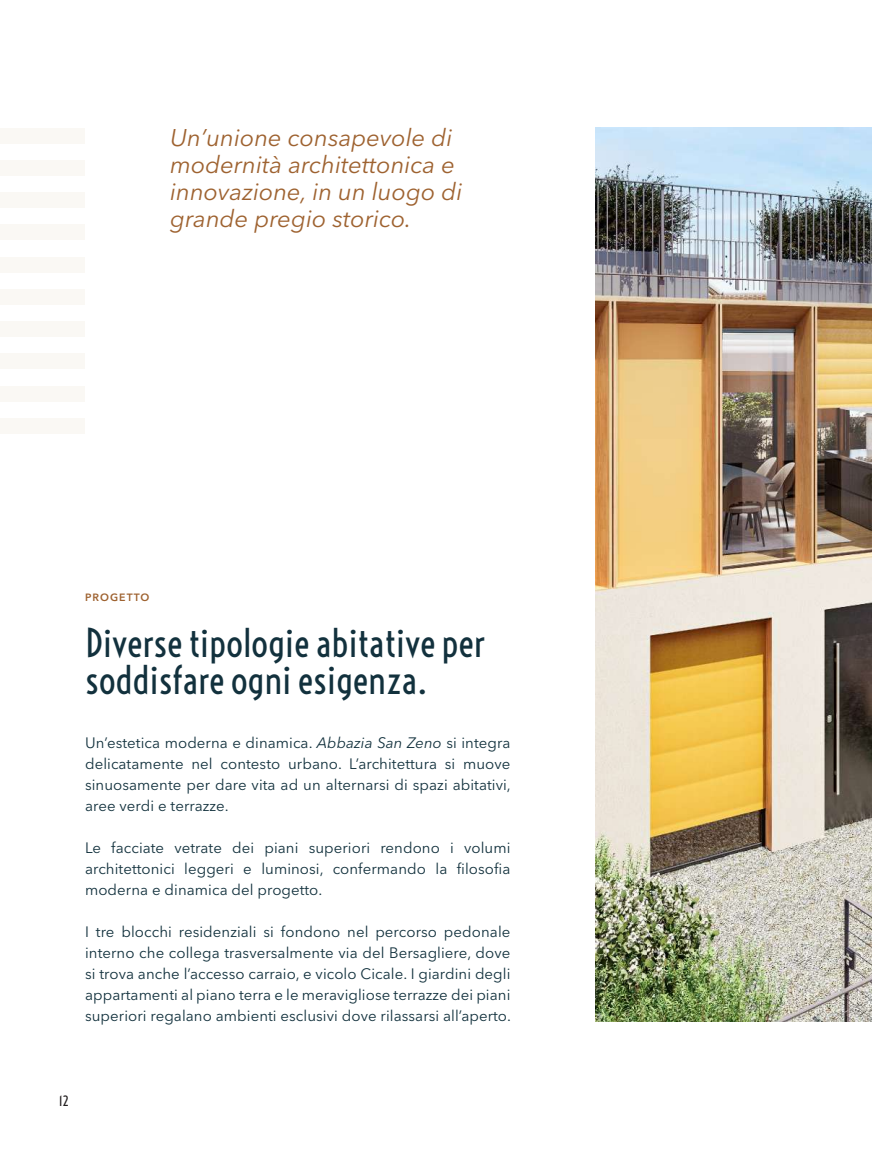
<style>
.page{position:relative;width:872px;height:1149px;background:#fff}
.page>*{position:absolute;margin:0;border:0;box-sizing:border-box;transform-origin:0 0}
.t1{font:37.5px/37.5px "Voltaire";letter-spacing:-.01em;color:#12313d}
.t2{font:italic 24px/27px "Avenir Next LT Pro";color:#9e6230}
.t3{font:15px/21px "Avenir Next LT Pro";letter-spacing:.005em;color:#12313d;text-align:justify}
.t4{font:13.5px "Voltaire";color:#231f20}
.t5{font:600 10.5px "Avenir Next LT Pro";letter-spacing:.1em;color:#9e6230}
.s1{font-style:italic}
</style>
<div class="page">
<div style="left:0;top:159px;width:85px;height:16px;background:#faf8f4"></div>
<div style="left:0;top:128px;width:85px;height:16px;background:#faf8f4"></div>
<div style="left:0;top:224px;width:85px;height:16px;background:#faf8f4"></div>
<div style="left:0;top:192px;width:85px;height:16px;background:#faf8f4"></div>
<div style="left:0;top:288px;width:85px;height:16px;background:#faf8f4"></div>
<div style="left:0;top:257px;width:85px;height:16px;background:#faf8f4"></div>
<div style="left:0;top:353px;width:85px;height:16px;background:#faf8f4"></div>
<div style="left:0;top:321px;width:85px;height:16px;background:#faf8f4"></div>
<div style="left:0;top:418px;width:85px;height:15px;background:#faf8f4"></div>
<div style="left:0;top:386px;width:85px;height:16px;background:#faf8f4"></div>
<img style="left:595px;top:128px;width:277px;height:892px">
<h2 class="t2" style="left:170px;top:124px;width:294px">Un’unione consapevole di modernità architettonica e innovazione, in un luogo di grande pregio storico.</h2>
<p class="t5" style="left:85px;top:590px;width:66px">PROGETTO</p>
<h1 class="t1" style="left:85px;top:624px;width:402px">Diverse tipologie abitative per soddisfare ogni esigenza.</h1>
<p class="t3" style="left:85px;top:732px;width:427px">Un’estetica moderna e dinamica. <span class="s1">Abbazia San Zeno</span> si integra delicatamente nel contesto urbano. L’architettura si muove sinuosamente per dare vita ad un alternarsi di spazi abitativi, aree verdi e terrazze.</p>
<p class="t3" style="left:85px;top:837px;width:427px">Le facciate vetrate dei piani superiori rendono i volumi architettonici leggeri e luminosi, confermando la filosofia moderna e dinamica del progetto.</p>
<p class="t3" style="left:85px;top:921px;width:427px">I tre blocchi residenziali si fondono nel percorso pedonale interno che collega trasversalmente via del Bersagliere, dove si trova anche l’accesso carraio, e vicolo Cicale. I giardini degli appartamenti al piano terra e le meravigliose terrazze dei piani superiori regalano ambienti esclusivi dove rilassarsi all’aperto.</p>
<p class="t4" style="left:59px;top:1092px;width:11px">12</p>
</div>
